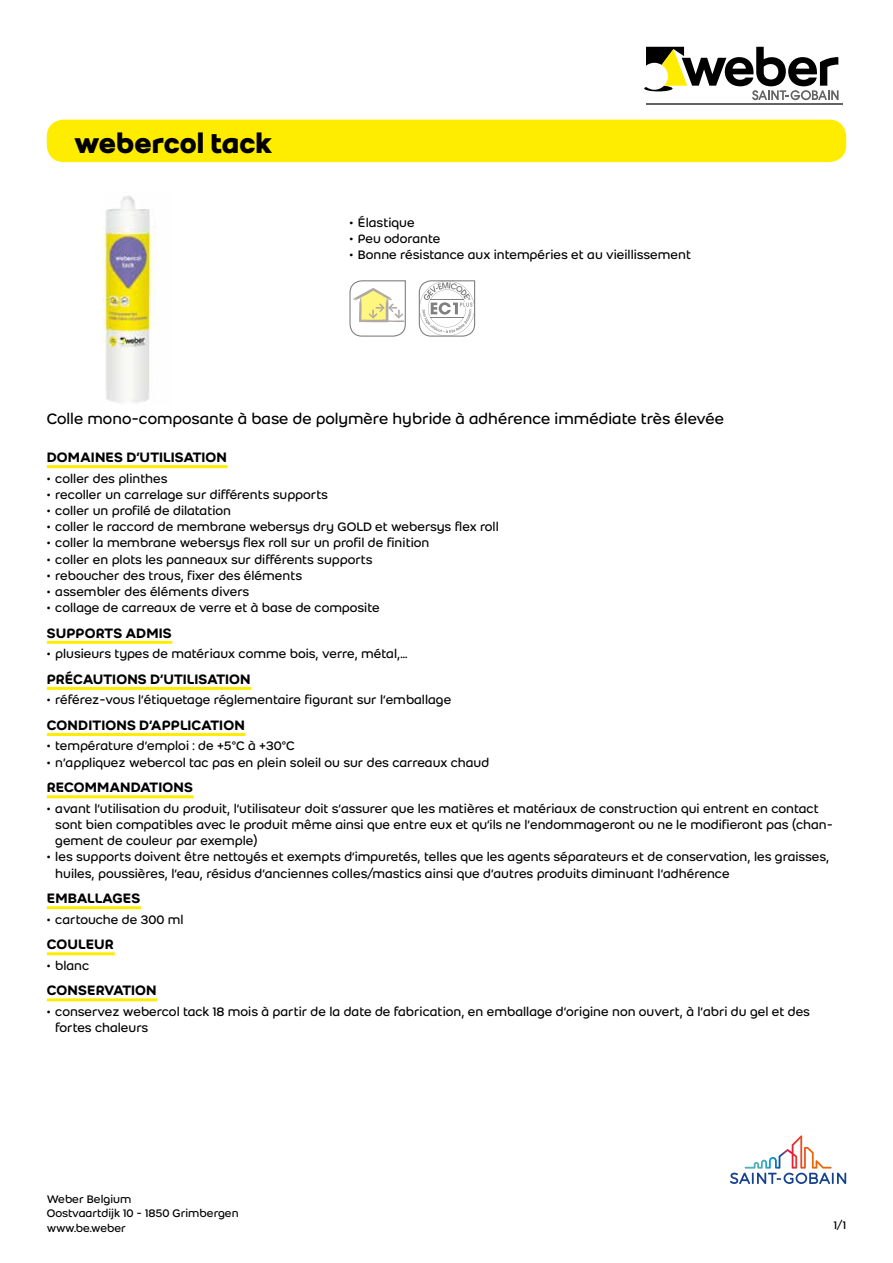
<style>
.page{position:relative;width:893px;height:1263px;background:#fff}
.page>*{position:absolute;margin:0;border:0;box-sizing:border-box;transform-origin:0 0}
.t1{font:700 30px "Weber";letter-spacing:-.005em;color:#000}
.t2{font:16.5px "Weber";color:#000}
.t3{font:500 15px "Weber";letter-spacing:.005em;color:#000}
.t4{font:500 15px "Weber";letter-spacing:-.015em;color:#000}
.t5{font:13.5px/16.2px "Weber";color:#000}
.t6{font:12px/14.4px "Weber";color:#000}
</style>
<div class="page">
<svg style="left:730px;top:1135px;width:116px;height:49px"></svg>
<hr style="left:646px;top:103px;width:196px;height:2px;background:#646363">
<svg style="left:644px;top:47px;width:195px;height:53px"></svg>
<div style="left:47px;top:120px;width:799px;height:42px;background:#ffed00;border-radius:17px"></div>
<hr style="left:47px;top:465px;width:181px;height:3px;background:#ffed00">
<hr style="left:47px;top:641px;width:125px;height:3px;background:#ffed00">
<hr style="left:47px;top:687px;width:204px;height:3px;background:#ffed00">
<hr style="left:47px;top:733px;width:198px;height:3px;background:#ffed00">
<hr style="left:47px;top:795px;width:147px;height:3px;background:#ffed00">
<hr style="left:47px;top:906px;width:94px;height:3px;background:#ffed00">
<hr style="left:47px;top:952px;width:68px;height:3px;background:#ffed00">
<hr style="left:47px;top:998px;width:110px;height:3px;background:#ffed00">
<img style="left:103px;top:195px;width:53px;height:208px">
<svg style="left:349px;top:280px;width:57px;height:57px"></svg>
<svg style="left:418px;top:280px;width:58px;height:57px"></svg>
<h1 class="t1" style="left:74px;top:121px;width:200px">webercol tack</h1>
<p class="t5" style="left:349px;top:214px;width:67px">• Élastique</p>
<p class="t5" style="left:349px;top:230px;width:93px">• Peu odorante</p>
<p class="t5" style="left:349px;top:247px;width:343px">• Bonne résistance aux intempéries et au vieillissement</p>
<p class="t2" style="left:47px;top:407px;width:679px">Colle mono-composante à base de polymère hybride à adhérence immédiate très élevée</p>
<p class="t3" style="left:47px;top:446px;width:182px">DOMAINES D’UTILISATION</p>
<p class="t5" style="left:47px;top:470px;width:122px">• coller des plinthes</p>
<p class="t5" style="left:47px;top:486px;width:283px">• recoller un carrelage sur différents supports</p>
<p class="t5" style="left:47px;top:502px;width:186px">• coller un profilé de dilatation</p>
<p class="t5" style="left:47px;top:518px;width:454px">• coller le raccord de membrane webersys dry GOLD et webersys flex roll</p>
<p class="t5" style="left:47px;top:535px;width:384px">• coller la membrane webersys flex roll sur un profil de finition</p>
<p class="t5" style="left:47px;top:551px;width:327px">• coller en plots les panneaux sur différents supports</p>
<p class="t5" style="left:47px;top:567px;width:257px">• reboucher des trous, fixer des éléments</p>
<p class="t5" style="left:47px;top:583px;width:204px">• assembler des éléments divers</p>
<p class="t5" style="left:47px;top:599px;width:334px">• collage de carreaux de verre et à base de composite</p>
<p class="t3" style="left:47px;top:622px;width:126px">SUPPORTS ADMIS</p>
<p class="t5" style="left:47px;top:646px;width:362px">• plusieurs types de matériaux comme bois, verre, métal,...</p>
<p class="t4" style="left:47px;top:668px;width:205px">PRÉCAUTIONS D’UTILISATION</p>
<p class="t5" style="left:47px;top:692px;width:406px">• référez-vous l’étiquetage réglementaire figurant sur l’emballage</p>
<p class="t3" style="left:47px;top:714px;width:199px">CONDITIONS D’APPLICATION</p>
<p class="t5" style="left:47px;top:738px;width:249px">• température d’emploi : de +5°C à +30°C</p>
<p class="t5" style="left:47px;top:754px;width:444px">• n’appliquez webercol tac pas en plein soleil ou sur des carreaux chaud</p>
<p class="t3" style="left:47px;top:776px;width:147px">RECOMMANDATIONS</p>
<p class="t5" style="left:55px;top:800px;width:779px;text-indent:-9px">• avant l’utilisation du produit, l’utilisateur doit s’assurer que les matières et matériaux de construction qui entrent en contact sont bien compatibles avec le produit même ainsi que entre eux et qu’ils ne l’endommageront ou ne le modifieront pas (chan&shy;gement de couleur par exemple)</p>
<p class="t5" style="left:55px;top:849px;width:776px;text-indent:-9px">• les supports doivent être nettoyés et exempts d’impuretés, telles que les agents séparateurs et de conservation, les graisses, huiles, poussières, l’eau, résidus d’anciennes colles/mastics ainsi que d’autres produits diminuant l’adhérence</p>
<p class="t3" style="left:47px;top:887px;width:95px">EMBALLAGES</p>
<p class="t5" style="left:47px;top:911px;width:138px">• cartouche de 300 ml</p>
<p class="t3" style="left:47px;top:933px;width:69px">COULEUR</p>
<p class="t5" style="left:47px;top:957px;width:44px">• blanc</p>
<p class="t3" style="left:47px;top:979px;width:111px">CONSERVATION</p>
<p class="t5" style="left:55px;top:1003px;width:756px;text-indent:-9px">• conservez webercol tack 18 mois à partir de la date de fabrication, en emballage d’origine non ouvert, à l’abri du gel et des fortes chaleurs</p>
<p class="t6" style="left:47px;top:1191px;width:193px">Weber Belgium<br>Oostvaartdijk 10 - 1850 Grimbergen www.be.weber</p>
<p class="t6" style="left:834px;top:1218px;width:14px">1/1</p>
</div>
